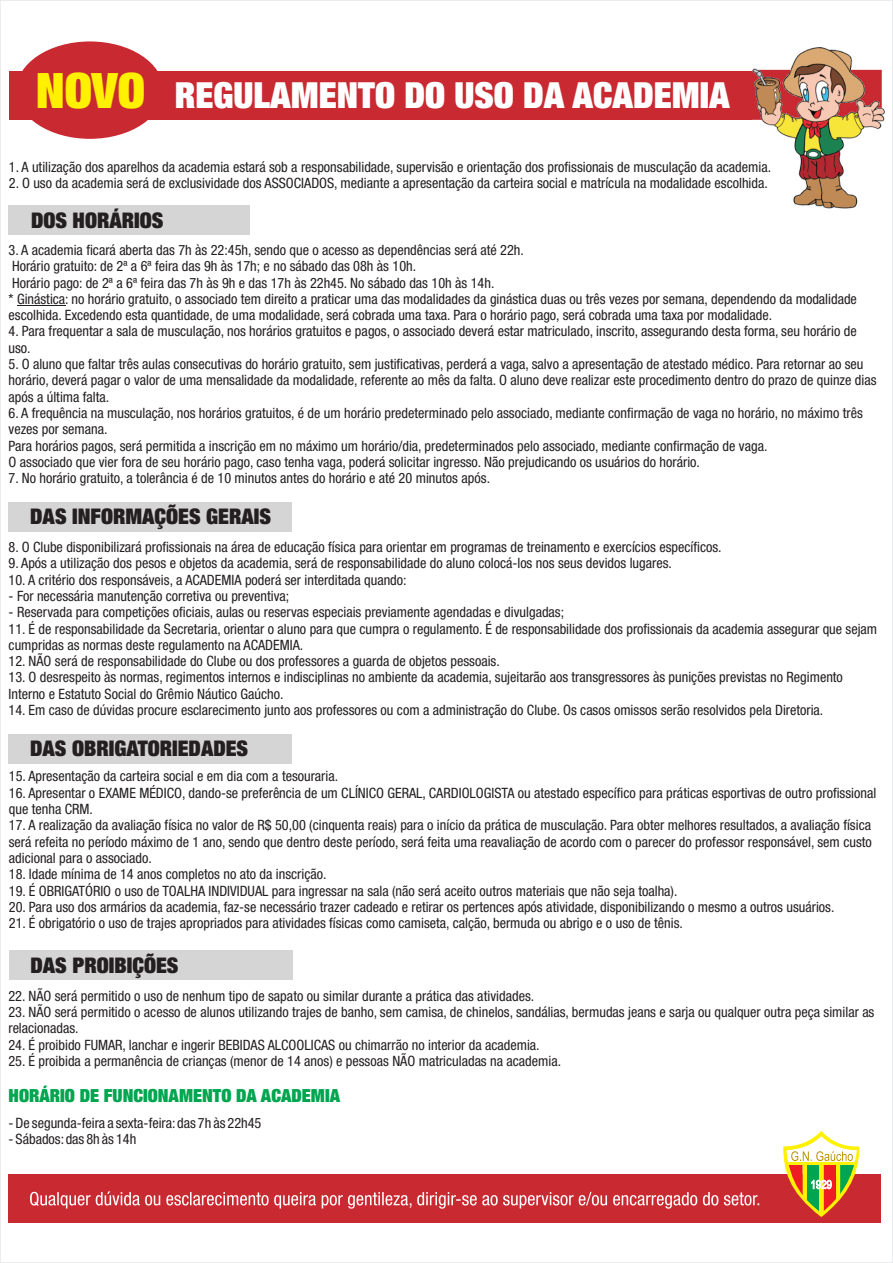
<style>
.page{position:relative;width:893px;height:1263px;background:#fff}
.page>*{position:absolute;margin:0;border:0;box-sizing:border-box;transform-origin:0 0}
.t1{font:900 condensed 36px "Helvetica Neue LT Com";color:#fff}
.t2{font:900 condensed 21.6px "Helvetica Neue LT Com";color:#231f20}
.t3{font:900 condensed 18.15px "Helvetica Neue LT Com";color:#00a54f}
.t4{font:condensed 14.25px/16.4px "Helvetica Neue LT Com";color:#231f20}
.s1{font-size:48.9px;color:#fff101}
</style>
<div class="page">
<div style="left:9px;top:71px;width:872px;height:49px;background:#c92930"></div>
<img style="left:752px;top:48px;width:133px;height:160px">
<div style="left:9px;top:1174px;width:872px;height:49px;background:#c92930"></div>
<svg style="left:30px;top:1191px;width:667px;height:17px"></svg>
<svg style="left:703px;top:1192px;width:56px;height:13px"></svg>
<svg style="left:783px;top:1131px;width:76px;height:86px"></svg>
<div style="left:16px;top:41px;width:147px;height:98px;background:#c92930;border-radius:50%"></div>
<div style="left:8px;top:206px;width:242px;height:29px;background:#d6d5d6"></div>
<div style="left:9px;top:502px;width:283px;height:29px;background:#d6d5d6"></div>
<div style="left:9px;top:734px;width:283px;height:29px;background:#d6d5d6"></div>
<div style="left:9px;top:950px;width:283px;height:29px;background:#d6d5d6"></div>
<hr style="left:17px;top:305px;width:48px;height:1px;background:#231f20">
<h1 class="t1" style="left:36px;top:82px;width:696px"><span class="s1">NOVO</span> REGULAMENTO DO USO DA ACADEMIA</h1>
<p class="t4" style="left:9px;top:161px;width:764px">1. A utilização dos aparelhos da academia estará sob a responsabilidade, supervisão e orientação dos profissionais de musculação da academia.</p>
<p class="t4" style="left:9px;top:177px;width:760px">2. O uso da academia será de exclusividade dos ASSOCIADOS, mediante a apresentação da carteira social e matrícula na modalidade escolhida.</p>
<h2 class="t2" style="left:31px;top:213px;width:134px">DOS HORÁRIOS</h2>
<p class="t4" style="left:9px;top:244px;width:850px">3. A academia ficará aberta das 7h às 22:45h, sendo que o acesso as dependências será até 22h.<br>Horário gratuito: de 2ª a 6ª feira das 9h às 17h; e no sábado das 08h às 10h.<br>Horário pago: de 2ª a 6ª feira das 7h às 9h e das 17h às 22h45. No sábado das 10h às 14h.<br>* Ginástica: no horário gratuito, o associado tem direito a praticar uma das modalidades da ginástica duas ou três vezes por semana, dependendo da modalidade escolhida. Excedendo esta quantidade, de uma modalidade, será cobrada uma taxa. Para o horário pago, será cobrada uma taxa por modalidade.</p>
<p class="t4" style="left:9px;top:325px;width:850px">4. Para frequentar a sala de musculação, nos horários gratuitos e pagos, o associado deverá estar matriculado, inscrito, assegurando desta forma, seu horário de uso.</p>
<p class="t4" style="left:9px;top:358px;width:869px">5. O aluno que faltar três aulas consecutivas do horário gratuito, sem justificativas, perderá a vaga, salvo a apresentação de atestado médico. Para retornar ao seu horário, deverá pagar o valor de uma mensalidade da modalidade, referente ao mês da falta. O aluno deve realizar este procedimento dentro do prazo de quinze dias após a última falta.</p>
<p class="t4" style="left:9px;top:407px;width:856px">6. A frequência na musculação, nos horários gratuitos, é de um horário predeterminado pelo associado, mediante confirmação de vaga no horário, no máximo três vezes por semana.<br>Para horários pagos, será permitida a inscrição em no máximo um horário/dia, predeterminados pelo associado, mediante confirmação de vaga.<br>O associado que vier fora de seu horário pago, caso tenha vaga, poderá solicitar ingresso. Não prejudicando os usuários do horário.</p>
<p class="t4" style="left:9px;top:472px;width:483px">7. No horário gratuito, a tolerância é de 10 minutos antes do horário e até 20 minutos após.</p>
<h2 class="t2" style="left:30px;top:508px;width:242px">DAS INFORMAÇÕES GERAIS</h2>
<p class="t4" style="left:9px;top:541px;width:715px">8. O Clube disponibilizará profissionais na área de educação física para orientar em programas de treinamento e exercícios específicos.</p>
<p class="t4" style="left:9px;top:557px;width:665px">9. Após a utilização dos pesos e objetos da academia, será de responsabilidade do aluno colocá-los nos seus devidos lugares.</p>
<p class="t4" style="left:9px;top:573px;width:400px">10. A critério dos responsáveis, a ACADEMIA poderá ser interditada quando:</p>
<p class="t4" style="left:9px;top:590px;width:282px">- For necessária manutenção corretiva ou preventiva;</p>
<p class="t4" style="left:9px;top:606px;width:557px">- Reservada para competições oficiais, aulas ou reservas especiais previamente agendadas e divulgadas;</p>
<p class="t4" style="left:9px;top:622px;width:870px">11. É de responsabilidade da Secretaria, orientar o aluno para que cumpra o regulamento. É de responsabilidade dos profissionais da academia assegurar que sejam cumpridas as normas deste regulamento na ACADEMIA.</p>
<p class="t4" style="left:9px;top:655px;width:493px">12. NÃO será de responsabilidade do Clube ou dos professores a guarda de objetos pessoais.</p>
<p class="t4" style="left:9px;top:671px;width:836px">13. O desrespeito às normas, regimentos internos e indisciplinas no ambiente da academia, sujeitarão aos transgressores às punições previstas no Regimento<br>Interno e Estatuto Social do Grêmio Náutico Gaúcho.</p>
<p class="t4" style="left:9px;top:704px;width:816px">14. Em caso de dúvidas procure esclarecimento junto aos professores ou com a administração do Clube. Os casos omissos serão resolvidos pela Diretoria.</p>
<h2 class="t2" style="left:30px;top:740px;width:220px">DAS OBRIGATORIEDADES</h2>
<p class="t4" style="left:9px;top:770px;width:331px">15. Apresentação da carteira social e em dia com a tesouraria.</p>
<p class="t4" style="left:9px;top:786px;width:869px">16. Apresentar o EXAME MÉDICO, dando-se preferência de um CLÍNICO GERAL, CARDIOLOGISTA ou atestado específico para práticas esportivas de outro profissional que tenha CRM.</p>
<p class="t4" style="left:9px;top:819px;width:864px;text-align:justify">17. A realização da avaliação física no valor de R$ 50,00 (cinquenta reais) para o início da prática de musculação. Para obter melhores resultados, a avaliação física será refeita no período máximo de 1 ano, sendo que dentro deste período, será feita uma reavaliação de acordo com o parecer do professor responsável, sem custo adicional para o associado.</p>
<p class="t4" style="left:9px;top:868px;width:319px">18. Idade mínima de 14 anos completos no ato da inscrição.</p>
<p class="t4" style="left:9px;top:884px;width:670px">19. É OBRIGATÓRIO o uso de TOALHA INDIVIDUAL para ingressar na sala (não será aceito outros materiais que não seja toalha).</p>
<p class="t4" style="left:9px;top:901px;width:827px">20. Para uso dos armários da academia, faz-se necessário trazer cadeado e retirar os pertences após atividade, disponibilizando o mesmo a outros usuários.</p>
<p class="t4" style="left:9px;top:917px;width:676px">21. É obrigatório o uso de trajes apropriados para atividades físicas como camiseta, calção, bermuda ou abrigo e o uso de tênis.</p>
<h2 class="t2" style="left:30px;top:957px;width:149px">DAS PROIBIÇÕES</h2>
<p class="t4" style="left:8px;top:989px;width:527px">22. NÃO será permitido o uso de nenhum tipo de sapato ou similar durante a prática das atividades.</p>
<p class="t4" style="left:8px;top:1006px;width:867px">23. NÃO será permitido o acesso de alunos utilizando trajes de banho, sem camisa, de chinelos, sandálias, bermudas jeans e sarja ou qualquer outra peça similar as relacionadas.</p>
<p class="t4" style="left:8px;top:1038px;width:533px">24. É proibido FUMAR, lanchar e ingerir BEBIDAS ALCOOLICAS ou chimarrão no interior da academia.</p>
<p class="t4" style="left:8px;top:1054px;width:554px">25. É proibida a permanência de crianças (menor de 14 anos) e pessoas NÃO matriculadas na academia.</p>
<p class="t3" style="left:9px;top:1089px;width:333px">HORÁRIO DE FUNCIONAMENTO DA ACADEMIA</p>
<p class="t4" style="left:9px;top:1117px;width:254px">- De segunda-feira a sexta-feira:das 7h às 22h45</p>
<p class="t4" style="left:9px;top:1133px;width:129px">- Sábados:das 8h às 14h</p>
</div>
